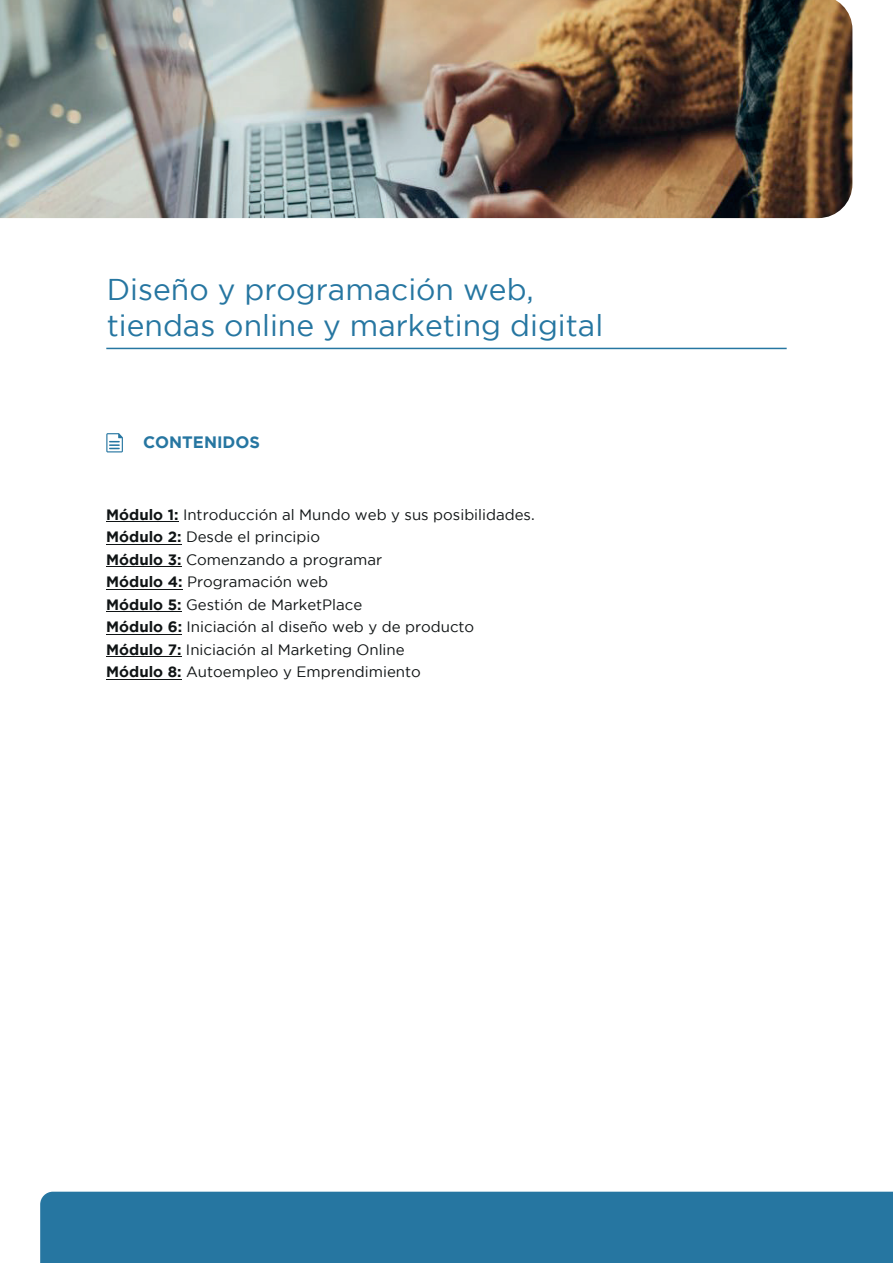
<style>
.page{position:relative;width:893px;height:1263px;background:#fff}
.page>*{position:absolute;margin:0;border:0;box-sizing:border-box;transform-origin:0 0}
.t1{font:30px/36px "Gotham";color:#2676a1}
.t2{font:700 16.5px "Gotham";color:#2676a1}
.t3{font:15px/22.5px "Gotham";color:#101415}
.s1{font-weight:700}
</style>
<div class="page">
<hr style="left:106px;top:348px;width:681px;height:1px;background:#2676a1">
<hr style="left:106px;top:679px;width:76px;height:1px;background:#101415">
<hr style="left:106px;top:656px;width:75px;height:1px;background:#101415">
<hr style="left:106px;top:634px;width:76px;height:1px;background:#101415">
<hr style="left:106px;top:611px;width:76px;height:1px;background:#101415">
<hr style="left:106px;top:589px;width:77px;height:1px;background:#101415">
<hr style="left:106px;top:566px;width:75px;height:1px;background:#101415">
<hr style="left:106px;top:544px;width:76px;height:1px;background:#101415">
<hr style="left:106px;top:521px;width:73px;height:1px;background:#101415">
<svg style="left:106px;top:433px;width:17px;height:19px"></svg>
<div style="left:40px;top:1192px;width:853px;height:71px;background:#2676a1"></div>
<img style="left:0;top:0;width:852px;height:218px">
<h1 class="t1" style="left:107px;top:271px;width:498px">Diseño y programación web, tiendas online y marketing digital</h1>
<p class="t2" style="left:143px;top:433px;width:119px">CONTENIDOS</p>
<p class="t3" style="left:106px;top:503px;width:430px"><span class="s1">Módulo 1:</span> Introducción al Mundo web y sus posibilidades.<br><span class="s1">Módulo 2:</span> Desde el principio<br><span class="s1">Módulo 3:</span> Comenzando a programar<br><span class="s1">Módulo 4:</span> Programación web<br><span class="s1">Módulo 5:</span> Gestión de MarketPlace<br><span class="s1">Módulo 6:</span> Iniciación al diseño web y de producto <span class="s1">Módulo 7:</span> Iniciación al Marketing Online<br><span class="s1">Módulo 8:</span> Autoempleo y Emprendimiento</p>
</div>
